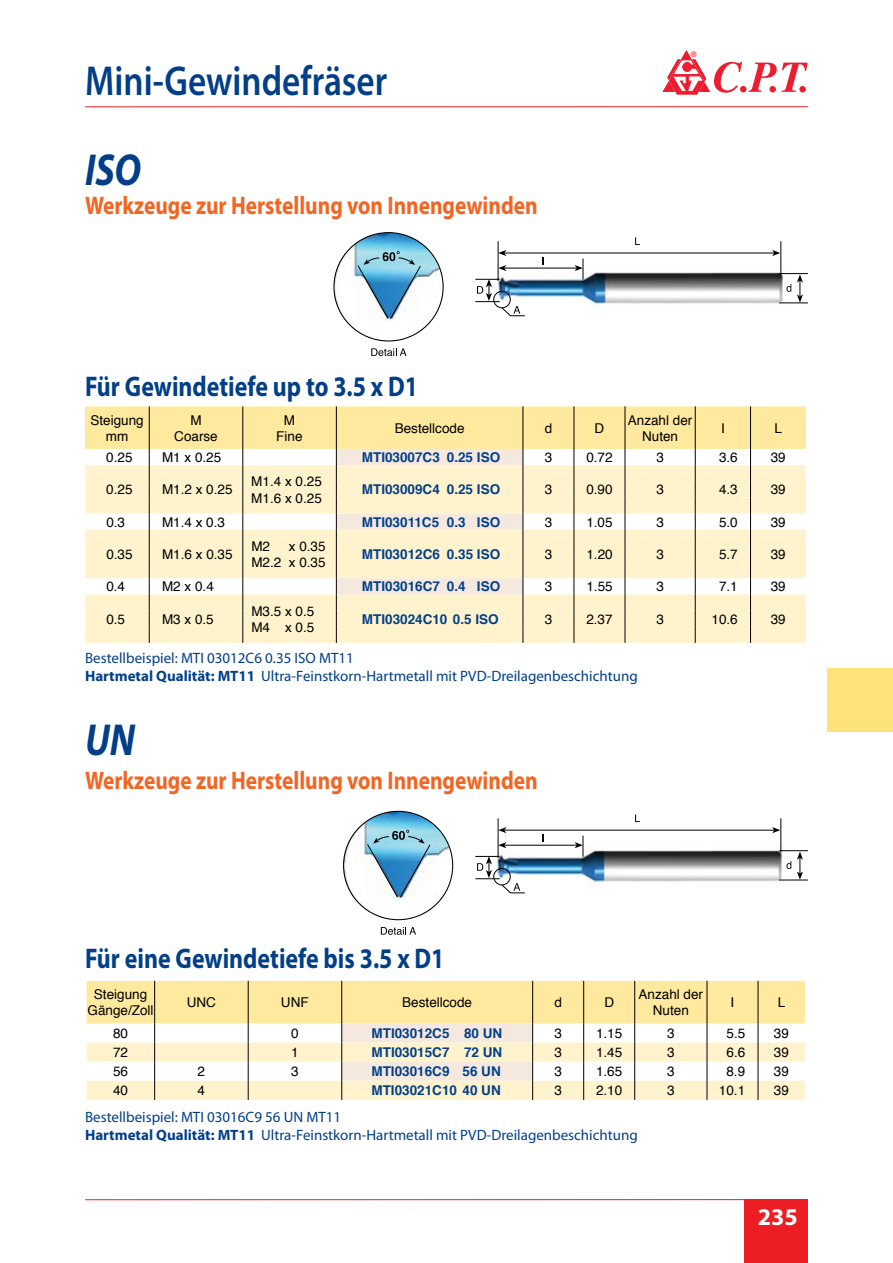
<style>
.page{position:relative;width:893px;height:1263px;background:#fff}
.page>*{position:absolute;margin:0;border:0;box-sizing:border-box;transform-origin:0 0}
.t1{font:italic 700 45px "Myriad Pro";color:#023f88;scale:.84 1}
.t2{font:600 42px "Myriad Pro";color:#023f88;scale:.84 1}
.t3{font:700 28.5px "Myriad Pro";color:#023f88;scale:.84 1}
.t4{font:700 25.5px "Myriad Pro";color:#f26522;scale:.84 1}
.t5{font:700 24px "Myriad Pro";color:#fff}
.t6{font:15px "Myriad Pro";color:#023f88}
.t7{font:13.5px/16.2px "Helvetica";color:#000;text-align:center}
.t8{font:700 13.5px "Helvetica";color:#023f88}
.t9{font:500 10.5px "Win Soft Pro";color:#ed1d24}
.s1{font-weight:700}
</style>
<div class="page">
<div style="left:744px;top:1199px;width:64px;height:64px;background:#ed1d24"></div>
<hr style="left:85px;top:1199px;width:723px;height:1px;background:#ed1d24">
<svg style="left:85px;top:406px;width:721px;height:237px;background:#f9edca"></svg>
<svg style="left:87px;top:981px;width:718px;height:119px"></svg>
<img style="left:497px;top:265px;width:284px;height:52px">
<img style="left:334px;top:233px;width:109px;height:108px;border-radius:54px">
<svg style="left:357px;top:251px;width:65px;height:69px"></svg>
<svg style="left:371px;top:348px;width:35px;height:8px"></svg>
<img style="left:344px;top:811px;width:109px;height:109px;border-radius:54px">
<svg style="left:366px;top:830px;width:65px;height:69px"></svg>
<svg style="left:381px;top:927px;width:35px;height:8px"></svg>
<hr style="left:498px;top:241px;width:1px;height:40px;background:#000">
<hr style="left:504px;top:268px;width:73px;height:1px;background:#000">
<svg style="left:498px;top:265px;width:8px;height:6px"></svg>
<svg style="left:575px;top:258px;width:9px;height:22px"></svg>
<hr style="left:781px;top:241px;width:1px;height:34px;background:#000">
<hr style="left:504px;top:253px;width:270px;height:1px;background:#000">
<svg style="left:498px;top:250px;width:8px;height:6px"></svg>
<svg style="left:772px;top:250px;width:8px;height:6px"></svg>
<svg style="left:635px;top:237px;width:5px;height:8px"></svg>
<svg style="left:779px;top:273px;width:29px;height:31px"></svg>
<svg style="left:475px;top:279px;width:50px;height:37px"></svg>
<img style="left:495px;top:844px;width:286px;height:50px">
<hr style="left:498px;top:818px;width:1px;height:40px;background:#000">
<hr style="left:504px;top:845px;width:73px;height:1px;background:#000">
<svg style="left:498px;top:842px;width:8px;height:6px"></svg>
<svg style="left:575px;top:836px;width:9px;height:21px"></svg>
<hr style="left:781px;top:818px;width:1px;height:34px;background:#000">
<hr style="left:504px;top:830px;width:270px;height:1px;background:#000">
<svg style="left:498px;top:827px;width:8px;height:6px"></svg>
<svg style="left:772px;top:827px;width:8px;height:6px"></svg>
<svg style="left:635px;top:814px;width:5px;height:8px"></svg>
<svg style="left:779px;top:850px;width:29px;height:31px"></svg>
<svg style="left:475px;top:856px;width:50px;height:37px"></svg>
<hr style="left:85px;top:106px;width:723px;height:1px;background:#ed1d24">
<div style="left:827px;top:668px;width:66px;height:63px;background:#ffe378"></div>
<svg style="left:663px;top:51px;width:145px;height:43px"></svg>
<h2 class="t2" style="left:85px;top:54px;width:361px">Mini-Gewindefräser</h2>
<h1 class="t1" style="left:85px;top:141px;width:68px">ISO</h1>
<h3 class="t4" style="left:85px;top:189px;width:540px">Werkzeuge zur Herstellung von Innengewinden</h3>
<h3 class="t3" style="left:85px;top:368px;width:398px">Für Gewindetiefe up to 3.5 x D1</h3>
<p class="t9" style="left:690px;top:47px;width:8px">®</p>
<p class="t7" style="left:90px;top:412px;width:55px">Steigung mm</p>
<p class="t7" style="left:174px;top:412px;width:45px">M<br>Coarse</p>
<p class="t7" style="left:276px;top:412px;width:28px">M<br>Fine</p>
<p class="t7" style="left:395px;top:420px;width:71px">Bestellcode</p>
<p class="t7" style="left:545px;top:420px;width:9px">d</p>
<p class="t7" style="left:595px;top:420px;width:11px">D</p>
<p class="t7" style="left:628px;top:412px;width:66px">Anzahl der<br>Nuten</p>
<p class="t7" style="left:721px;top:420px;width:5px">I</p>
<p class="t7" style="left:774px;top:420px;width:9px">L</p>
<p class="t7" style="left:106px;top:450px;width:28px">0.25</p>
<p class="t7" style="left:162px;top:450px;width:61px">M1 x 0.25</p>
<p class="t8" style="left:362px;top:446px;width:140px">MTI03007C3 0.25 ISO</p>
<p class="t7" style="left:545px;top:450px;width:9px">3</p>
<p class="t7" style="left:586px;top:450px;width:28px">0.72</p>
<p class="t7" style="left:656px;top:450px;width:9px">3</p>
<p class="t7" style="left:719px;top:450px;width:20px">3.6</p>
<p class="t7" style="left:771px;top:450px;width:17px">39</p>
<p class="t7" style="left:106px;top:482px;width:28px">0.25</p>
<p class="t7" style="left:251px;top:474px;width:72px;text-align:left">M1.4 x 0.25<br>M1.6 x 0.25</p>
<p class="t7" style="left:162px;top:482px;width:72px">M1.2 x 0.25</p>
<p class="t8" style="left:362px;top:479px;width:140px">MTI03009C4 0.25 ISO</p>
<p class="t7" style="left:545px;top:482px;width:9px">3</p>
<p class="t7" style="left:586px;top:482px;width:28px">0.90</p>
<p class="t7" style="left:656px;top:482px;width:9px">3</p>
<p class="t7" style="left:719px;top:482px;width:20px">4.3</p>
<p class="t7" style="left:771px;top:482px;width:17px">39</p>
<p class="t7" style="left:106px;top:514px;width:20px">0.3</p>
<p class="t7" style="left:162px;top:514px;width:65px">M1.4 x 0.3</p>
<p class="t8" style="left:362px;top:511px;width:140px">MTI03011C5 0.3 ISO</p>
<p class="t7" style="left:545px;top:514px;width:9px">3</p>
<p class="t7" style="left:586px;top:514px;width:28px">1.05</p>
<p class="t7" style="left:656px;top:514px;width:9px">3</p>
<p class="t7" style="left:719px;top:514px;width:20px">5.0</p>
<p class="t7" style="left:771px;top:514px;width:17px">39</p>
<p class="t7" style="left:106px;top:547px;width:28px">0.35</p>
<p class="t7" style="left:251px;top:538px;width:20px">M2</p>
<p class="t7" style="left:251px;top:538px;width:76px;text-align:right">x 0.35<br>M2.2 x 0.35</p>
<p class="t7" style="left:162px;top:547px;width:72px">M1.6 x 0.35</p>
<p class="t8" style="left:362px;top:544px;width:140px">MTI03012C6 0.35 ISO</p>
<p class="t7" style="left:545px;top:547px;width:9px">3</p>
<p class="t7" style="left:586px;top:547px;width:28px">1.20</p>
<p class="t7" style="left:656px;top:547px;width:9px">3</p>
<p class="t7" style="left:719px;top:547px;width:20px">5.7</p>
<p class="t7" style="left:771px;top:547px;width:17px">39</p>
<p class="t7" style="left:106px;top:579px;width:20px">0.4</p>
<p class="t7" style="left:162px;top:579px;width:53px">M2 x 0.4</p>
<p class="t8" style="left:362px;top:576px;width:140px">MTI03016C7 0.4 ISO</p>
<p class="t7" style="left:545px;top:579px;width:9px">3</p>
<p class="t7" style="left:586px;top:579px;width:28px">1.55</p>
<p class="t7" style="left:656px;top:579px;width:9px">3</p>
<p class="t7" style="left:719px;top:579px;width:20px">7.1</p>
<p class="t7" style="left:771px;top:579px;width:17px">39</p>
<p class="t7" style="left:251px;top:603px;width:65px;text-align:left">M3.5 x 0.5<br>M4 x 0.5</p>
<p class="t7" style="left:106px;top:611px;width:20px">0.5</p>
<p class="t7" style="left:162px;top:611px;width:53px">M3 x 0.5</p>
<p class="t8" style="left:362px;top:608px;width:138px">MTI03024C10 0.5 ISO</p>
<p class="t7" style="left:545px;top:611px;width:9px">3</p>
<p class="t7" style="left:586px;top:611px;width:28px">2.37</p>
<p class="t7" style="left:656px;top:611px;width:9px">3</p>
<p class="t7" style="left:711px;top:611px;width:28px">10.6</p>
<p class="t7" style="left:771px;top:611px;width:17px">39</p>
<p class="t6" style="left:85px;top:649px;width:270px">Bestellbeispiel: MTI 03012C6 0.35 ISO MT11</p>
<p class="t6" style="left:85px;top:667px;width:554px"><span class="s1">Hartmetal Qualität: MT11</span> Ultra-Feinstkorn-Hartmetall mit PVD-Dreilagenbeschichtung</p>
<h1 class="t1" style="left:85px;top:710px;width:61px">UN</h1>
<h3 class="t4" style="left:85px;top:763px;width:540px">Werkzeuge zur Herstellung von Innengewinden</h3>
<h3 class="t3" style="left:85px;top:939px;width:429px">Für eine Gewindetiefe bis 3.5 x D1</h3>
<p class="t7" style="left:88px;top:987px;width:68px">Steigung<br>Gänge/Zoll</p>
<p class="t7" style="left:187px;top:995px;width:31px">UNC</p>
<p class="t7" style="left:281px;top:995px;width:29px">UNF</p>
<p class="t7" style="left:402px;top:995px;width:71px">Bestellcode</p>
<p class="t7" style="left:555px;top:995px;width:9px">d</p>
<p class="t7" style="left:604px;top:995px;width:11px">D</p>
<p class="t7" style="left:639px;top:987px;width:66px">Anzahl der<br>Nuten</p>
<p class="t7" style="left:731px;top:995px;width:5px">I</p>
<p class="t7" style="left:778px;top:995px;width:9px">L</p>
<p class="t7" style="left:113px;top:1025px;width:17px">80</p>
<p class="t7" style="left:291px;top:1025px;width:9px">0</p>
<p class="t8" style="left:371px;top:1022px;width:132px">MTI03012C5 80 UN</p>
<p class="t7" style="left:554px;top:1025px;width:9px">3</p>
<p class="t7" style="left:596px;top:1025px;width:28px">1.15</p>
<p class="t7" style="left:667px;top:1025px;width:9px">3</p>
<p class="t7" style="left:726px;top:1025px;width:20px">5.5</p>
<p class="t7" style="left:774px;top:1025px;width:17px">39</p>
<p class="t7" style="left:113px;top:1045px;width:17px">72</p>
<p class="t7" style="left:291px;top:1045px;width:9px">1</p>
<p class="t8" style="left:371px;top:1041px;width:132px">MTI03015C7 72 UN</p>
<p class="t7" style="left:554px;top:1045px;width:9px">3</p>
<p class="t7" style="left:596px;top:1045px;width:28px">1.45</p>
<p class="t7" style="left:667px;top:1045px;width:9px">3</p>
<p class="t7" style="left:726px;top:1045px;width:20px">6.6</p>
<p class="t7" style="left:774px;top:1045px;width:17px">39</p>
<p class="t7" style="left:113px;top:1064px;width:17px">56</p>
<p class="t7" style="left:198px;top:1064px;width:9px">2</p>
<p class="t7" style="left:291px;top:1064px;width:9px">3</p>
<p class="t8" style="left:371px;top:1061px;width:131px">MTI03016C9 56 UN</p>
<p class="t7" style="left:554px;top:1064px;width:9px">3</p>
<p class="t7" style="left:596px;top:1064px;width:28px">1.65</p>
<p class="t7" style="left:667px;top:1064px;width:9px">3</p>
<p class="t7" style="left:726px;top:1064px;width:20px">8.9</p>
<p class="t7" style="left:774px;top:1064px;width:17px">39</p>
<p class="t7" style="left:113px;top:1083px;width:17px">40</p>
<p class="t7" style="left:198px;top:1083px;width:9px">4</p>
<p class="t8" style="left:371px;top:1080px;width:131px">MTI03021C10 40 UN</p>
<p class="t7" style="left:554px;top:1083px;width:9px">3</p>
<p class="t7" style="left:596px;top:1083px;width:28px">2.10</p>
<p class="t7" style="left:667px;top:1083px;width:9px">3</p>
<p class="t7" style="left:719px;top:1083px;width:28px">10.1</p>
<p class="t7" style="left:774px;top:1083px;width:17px">39</p>
<p class="t6" style="left:85px;top:1107px;width:258px">Bestellbeispiel: MTI 03016C9 56 UN MT11</p>
<p class="t6" style="left:85px;top:1126px;width:554px"><span class="s1">Hartmetal Qualität: MT11</span> Ultra-Feinstkorn-Hartmetall mit PVD-Dreilagenbeschichtung</p>
<h3 class="t5" style="left:758px;top:1201px;width:41px">235</h3>
</div>
